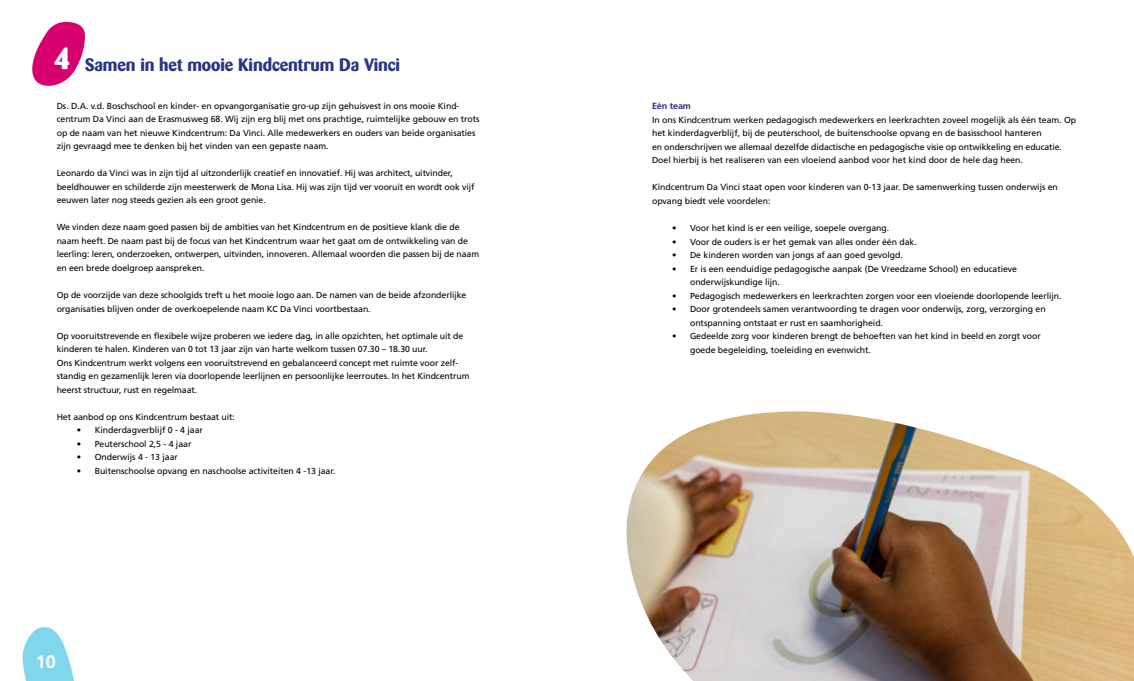
<style>
.page{position:relative;width:1134px;height:681px;background:#fff}
.page>*{position:absolute;margin:0;border:0;box-sizing:border-box;transform-origin:0 0}
.t1{font:700 18px "Frutiger LT Std";color:#fff}
.t2{font:700 17.8px "Barmeno";letter-spacing:-.005em;color:#283583}
.t3{font:700 9px "Frutiger LT Std";letter-spacing:-.01em;color:#302978}
.t4{font:8.8px/13.5px "Frutiger LT Std";letter-spacing:-.005em;color:#000}
.s1{font-weight:800;font-size:30px;color:#fff}
</style>
<div class="page">
<img style="left:626px;top:411px;width:508px;height:269px">
<svg style="left:32px;top:21px;width:53px;height:65px"></svg>
<svg style="left:22px;top:627px;width:52px;height:53px"></svg>
<h2 class="t2" style="left:55px;top:54px;width:347px"><span class="s1">4</span> Samen in het mooie Kindcentrum Da Vinci</h2>
<p class="t4" style="left:57px;top:99px;width:424px">Ds. D.A. v.d. Boschschool en kinder- en opvangorganisatie gro-up zijn gehuisvest in ons mooie Kind&shy;centrum Da Vinci aan de Erasmusweg 68. Wij zijn erg blij met ons prachtige, ruimtelijke gebouw en trots op de naam van het nieuwe Kindcentrum: Da Vinci. Alle medewerkers en ouders van beide organisaties zijn gevraagd mee te denken bij het vinden van een gepaste naam.</p>
<p class="t4" style="left:57px;top:166px;width:419px">Leonardo da Vinci was in zijn tijd al uitzonderlijk creatief en innovatief. Hij was architect, uitvinder, beeldhouwer en schilderde zijn meesterwerk de Mona Lisa. Hij was zijn tijd ver vooruit en wordt ook vijf eeuwen later nog steeds gezien als een groot genie.</p>
<p class="t4" style="left:57px;top:220px;width:424px">We vinden deze naam goed passen bij de ambities van het Kindcentrum en de positieve klank die de naam heeft. De naam past bij de focus van het Kindcentrum waar het gaat om de ontwikkeling van de leerling: leren, onderzoeken, ontwerpen, uitvinden, innoveren. Allemaal woorden die passen bij de naam en een brede doelgroep aanspreken.</p>
<p class="t4" style="left:57px;top:288px;width:411px">Op de voorzijde van deze schoolgids treft u het mooie logo aan. De namen van de beide afzonderlijke organisaties blijven onder de overkoepelende naam KC Da Vinci voortbestaan.</p>
<p class="t4" style="left:57px;top:328px;width:414px">Op vooruitstrevende en flexibele wijze proberen we iedere dag, in alle opzichten, het optimale uit de kinderen te halen. Kinderen van 0 tot 13 jaar zijn van harte welkom tussen 07.30 – 18.30 uur.<br>Ons Kindcentrum werkt volgens een vooruitstrevend en gebalanceerd concept met ruimte voor zelf&shy;standig en gezamenlijk leren via doorlopende leerlijnen en persoonlijke leerroutes. In het Kindcentrum heerst structuur, rust en regelmaat.</p>
<p class="t4" style="left:57px;top:409px;width:180px">Het aanbod op ons Kindcentrum bestaat uit:</p>
<p class="t4" style="left:77px;top:423px;width:128px">• Kinderdagverblijf 0 - 4 jaar</p>
<p class="t4" style="left:77px;top:436px;width:116px">• Peuterschool 2,5 - 4 jaar</p>
<p class="t4" style="left:77px;top:450px;width:103px">• Onderwijs 4 - 13 jaar</p>
<p class="t4" style="left:77px;top:463px;width:260px">• Buitenschoolse opvang en naschoolse activiteiten 4 -13 jaar.</p>
<h1 class="t1" style="left:36px;top:650px;width:21px">10</h1>
<p class="t3" style="left:652px;top:101px;width:40px">Eén team</p>
<p class="t4" style="left:652px;top:113px;width:426px">In ons Kindcentrum werken pedagogisch medewerkers en leerkrachten zoveel mogelijk als één team. Op het kinderdagverblijf, bij de peuterschool, de buitenschoolse opvang en de basisschool hanteren<br>en onderschrijven we allemaal dezelfde didactische en pedagogische visie op ontwikkeling en educatie.<br>Doel hierbij is het realiseren van een vloeiend aanbod voor het kind door de hele dag heen.</p>
<p class="t4" style="left:652px;top:180px;width:407px">Kindcentrum Da Vinci staat open voor kinderen van 0-13 jaar. De samenwerking tussen onderwijs en opvang biedt vele voordelen:</p>
<p class="t4" style="left:672px;top:221px;width:219px">• Voor het kind is er een veilige, soepele overgang.</p>
<p class="t4" style="left:672px;top:235px;width:246px">• Voor de ouders is er het gemak van alles onder één dak.</p>
<p class="t4" style="left:672px;top:248px;width:232px">• De kinderen worden van jongs af aan goed gevolgd.</p>
<p class="t4" style="left:690px;top:262px;width:329px;text-indent:-18px">• Er is een eenduidige pedagogische aanpak (De Vreedzame School) en educatieve onderwijskundige lijn.</p>
<p class="t4" style="left:672px;top:289px;width:391px">• Pedagogisch medewerkers en leerkrachten zorgen voor een vloeiende doorlopende leerlijn.</p>
<p class="t4" style="left:690px;top:302px;width:357px;text-indent:-18px">• Door grotendeels samen verantwoording te dragen voor onderwijs, zorg, verzorging en ontspanning ontstaat er rust en saamhorigheid.</p>
<p class="t4" style="left:690px;top:329px;width:352px;text-indent:-18px">• Gedeelde zorg voor kinderen brengt de behoeften van het kind in beeld en zorgt voor goede begeleiding, toeleiding en evenwicht.</p>
</div>
